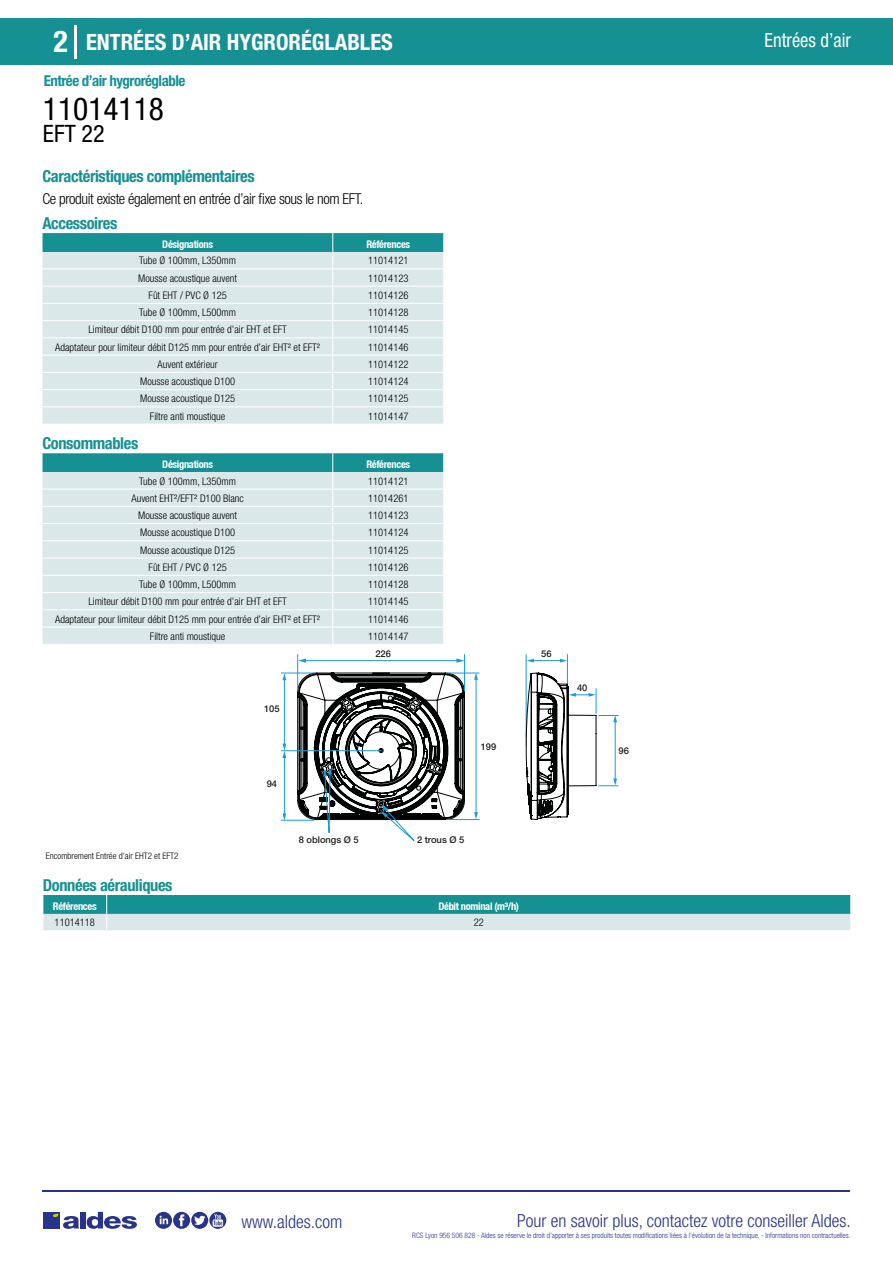
<style>
.page{position:relative;width:893px;height:1263px;background:#fff}
.page>*{position:absolute;margin:0;border:0;box-sizing:border-box;transform-origin:0 0}
.t1{font:condensed 31.5px "Helvetica Neue LT Std";color:#000}
.t2{font:700 condensed 30px "Helvetica Neue LT Std";color:#fff}
.t3{font:condensed 24px "Helvetica Neue LT Std";color:#000}
.t4{font:700 condensed 22.5px "Helvetica Neue LT Std";color:#fff}
.t5{font:condensed 19.5px "Helvetica Neue LT Std";color:#fff;scale:.95 1}
.t6{font:300 condensed 18px "Helvetica Neue";color:#28348b}
.t7{font:700 condensed 16.5px "Helvetica Neue LT Std";letter-spacing:-.025em;color:#169193}
.t8{font:300 condensed 15px "Helvetica Neue LT Std";letter-spacing:-.025em;color:#000}
.t9{font:700 condensed 15px "Helvetica Neue LT Std";letter-spacing:-.035em;color:#169193}
.t10{font:300 condensed 10.5px "Helvetica Neue";color:#000}
.t11{font:700 condensed 10.5px "Helvetica Neue";letter-spacing:-.03em;color:#fff}
.t12{font:500 9.3px "Helvetica Neue";color:#1d1e1c}
.t13{font:300 condensed 9px "Helvetica Neue";color:#000}
.t14{font:300 condensed 7.5px "Helvetica Neue";color:#28348b}
</style>
<div class="page">
<div style="left:0;top:18px;width:893px;height:46px;background:#169193"></div>
<hr style="left:74px;top:25px;width:2px;height:33px;background:#fff">
<hr style="left:43px;top:1190px;width:807px;height:1px;background:#28348b">
<svg style="left:155px;top:1212px;width:71px;height:17px"></svg>
<div style="left:43px;top:1212px;width:17px;height:16px;background:#28348b"></div>
<div style="left:80px;top:1212px;width:6px;height:16px;background:#28348b"></div>
<svg style="left:87px;top:1212px;width:50px;height:17px"></svg>
<svg style="left:53px;top:1213px;width:26px;height:16px"></svg>
<svg style="left:43px;top:233px;width:401px;height:191px;background:#c9e0e1"></svg>
<svg style="left:43px;top:453px;width:401px;height:191px;background:#c9e0e1"></svg>
<hr style="left:464px;top:654px;width:1px;height:37px;background:#169cd8">
<hr style="left:297px;top:654px;width:1px;height:37px;background:#169cd8">
<hr style="left:446px;top:673px;width:33px;height:1px;background:#169cd8">
<hr style="left:446px;top:819px;width:33px;height:1px;background:#169cd8">
<hr style="left:567px;top:654px;width:1px;height:30px;background:#169cd8">
<hr style="left:526px;top:654px;width:1px;height:83px;background:#169cd8">
<hr style="left:305px;top:660px;width:153px;height:1px;background:#169cd8">
<svg style="left:298px;top:658px;width:8px;height:5px"></svg>
<svg style="left:456px;top:658px;width:8px;height:5px"></svg>
<svg style="left:527px;top:659px;width:40px;height:3px"></svg>
<hr style="left:476px;top:678px;width:1px;height:135px;background:#169cd8">
<svg style="left:474px;top:812px;width:4px;height:7px"></svg>
<svg style="left:474px;top:673px;width:4px;height:7px"></svg>
<hr style="left:281px;top:673px;width:33px;height:1px;background:#169cd8">
<hr style="left:281px;top:820px;width:33px;height:1px;background:#169cd8">
<hr style="left:281px;top:750px;width:100px;height:1px;background:#169cd8">
<hr style="left:284px;top:757px;width:1px;height:58px;background:#169cd8">
<svg style="left:282px;top:813px;width:4px;height:7px"></svg>
<hr style="left:284px;top:679px;width:1px;height:66px;background:#169cd8">
<svg style="left:282px;top:673px;width:4px;height:7px"></svg>
<svg style="left:282px;top:744px;width:4px;height:14px"></svg>
<svg style="left:526px;top:673px;width:93px;height:147px"></svg>
<svg style="left:297px;top:673px;width:168px;height:169px"></svg>
<svg style="left:43px;top:895px;width:808px;height:35px;background:#71b9ba"></svg>
<h2 class="t2" style="left:54px;top:24px;width:16px">2</h2>
<h3 class="t4" style="left:86px;top:28px;width:308px">ENTRÉES D’AIR HYGRORÉGLABLES</h3>
<h3 class="t5" style="left:765px;top:29px;width:92px">Entrées d’air</h3>
<h3 class="t9" style="left:44px;top:71px;width:143px">Entrée d’air hygroréglable</h3>
<h1 class="t1" style="left:43px;top:91px;width:122px">11014118</h1>
<h3 class="t3" style="left:43px;top:120px;width:63px">EFT 22</h3>
<h3 class="t7" style="left:43px;top:166px;width:214px">Caractéristiques complémentaires</h3>
<h3 class="t8" style="left:43px;top:190px;width:322px">Ce produit existe également en entrée d’air fixe sous le nom EFT.</h3>
<h3 class="t7" style="left:43px;top:213px;width:76px">Accessoires</h3>
<p class="t11" style="left:162px;top:237px;width:52px">Désignations</p>
<p class="t11" style="left:366px;top:237px;width:45px">Références</p>
<p class="t10" style="left:139px;top:255px;width:98px">Tube Ø 100mm, L350mm</p>
<p class="t10" style="left:368px;top:255px;width:42px">11014121</p>
<p class="t10" style="left:138px;top:272px;width:100px">Mousse acoustique auvent</p>
<p class="t10" style="left:368px;top:272px;width:42px">11014123</p>
<p class="t10" style="left:149px;top:289px;width:80px">Fût EHT / PVC Ø 125</p>
<p class="t10" style="left:368px;top:289px;width:42px">11014126</p>
<p class="t10" style="left:139px;top:306px;width:98px">Tube Ø 100mm, L500mm</p>
<p class="t10" style="left:368px;top:306px;width:42px">11014128</p>
<p class="t10" style="left:88px;top:324px;width:200px">Limiteur débit D100 mm pour entrée d’air EHT et EFT</p>
<p class="t10" style="left:368px;top:324px;width:42px">11014145</p>
<p class="t10" style="left:55px;top:341px;width:267px">Adaptateur pour limiteur débit D125 mm pour entrée d’air EHT² et EFT²</p>
<p class="t10" style="left:368px;top:341px;width:42px">11014146</p>
<p class="t10" style="left:158px;top:358px;width:62px">Auvent extérieur</p>
<p class="t10" style="left:368px;top:358px;width:42px">11014122</p>
<p class="t10" style="left:140px;top:375px;width:97px">Mousse acoustique D100</p>
<p class="t10" style="left:368px;top:375px;width:42px">11014124</p>
<p class="t10" style="left:140px;top:393px;width:97px">Mousse acoustique D125</p>
<p class="t10" style="left:368px;top:393px;width:42px">11014125</p>
<p class="t10" style="left:150px;top:410px;width:77px">Filtre anti moustique</p>
<p class="t10" style="left:368px;top:410px;width:42px">11014147</p>
<h3 class="t7" style="left:43px;top:433px;width:97px">Consommables</h3>
<p class="t11" style="left:162px;top:458px;width:52px">Désignations</p>
<p class="t11" style="left:366px;top:458px;width:45px">Références</p>
<p class="t10" style="left:139px;top:475px;width:98px">Tube Ø 100mm, L350mm</p>
<p class="t10" style="left:368px;top:475px;width:42px">11014121</p>
<p class="t10" style="left:131px;top:492px;width:114px">Auvent EHT²/EFT² D100 Blanc</p>
<p class="t10" style="left:368px;top:492px;width:42px">11014261</p>
<p class="t10" style="left:138px;top:509px;width:100px">Mousse acoustique auvent</p>
<p class="t10" style="left:368px;top:509px;width:42px">11014123</p>
<p class="t10" style="left:140px;top:527px;width:97px">Mousse acoustique D100</p>
<p class="t10" style="left:368px;top:527px;width:42px">11014124</p>
<p class="t10" style="left:140px;top:544px;width:97px">Mousse acoustique D125</p>
<p class="t10" style="left:368px;top:544px;width:42px">11014125</p>
<p class="t10" style="left:149px;top:561px;width:80px">Fût EHT / PVC Ø 125</p>
<p class="t10" style="left:368px;top:561px;width:42px">11014126</p>
<p class="t10" style="left:139px;top:578px;width:98px">Tube Ø 100mm, L500mm</p>
<p class="t10" style="left:368px;top:578px;width:42px">11014128</p>
<p class="t10" style="left:88px;top:596px;width:200px">Limiteur débit D100 mm pour entrée d’air EHT et EFT</p>
<p class="t10" style="left:368px;top:596px;width:42px">11014145</p>
<p class="t10" style="left:55px;top:613px;width:267px">Adaptateur pour limiteur débit D125 mm pour entrée d’air EHT² et EFT²</p>
<p class="t10" style="left:368px;top:613px;width:42px">11014146</p>
<p class="t10" style="left:150px;top:630px;width:77px">Filtre anti moustique</p>
<p class="t10" style="left:368px;top:630px;width:42px">11014147</p>
<p class="t12" style="left:264px;top:703px;width:17px">105</p>
<p class="t12" style="left:267px;top:778px;width:12px">94</p>
<p class="t12" style="left:375px;top:648px;width:17px">226</p>
<p class="t12" style="left:541px;top:648px;width:12px">56</p>
<p class="t12" style="left:481px;top:741px;width:17px">199</p>
<p class="t12" style="left:299px;top:834px;width:62px">8 oblongs Ø 5</p>
<p class="t12" style="left:417px;top:834px;width:49px">2 trous Ø 5</p>
<p class="t13" style="left:46px;top:851px;width:134px">Encombrement Entrée d’air EHT2 et EFT2</p>
<h3 class="t7" style="left:43px;top:875px;width:131px">Données aérauliques</h3>
<p class="t11" style="left:53px;top:899px;width:45px">Références</p>
<p class="t11" style="left:438px;top:899px;width:82px">Débit nominal (m³/h)</p>
<p class="t10" style="left:55px;top:917px;width:42px">11014118</p>
<p class="t10" style="left:474px;top:917px;width:12px">22</p>
<p class="t12" style="left:577px;top:682px;width:12px">40</p>
<p class="t12" style="left:618px;top:745px;width:12px">96</p>
<h3 class="t6" style="left:241px;top:1211px;width:102px">www.aldes.com</h3>
<h3 class="t6" style="left:517px;top:1211px;width:335px">Pour en savoir plus, contactez votre conseiller Aldes.</h3>
<p class="t14" style="left:412px;top:1230px;width:440px">RCS Lyon 956 506 828 - Aldes se réserve le droit d’apporter à ses produits toutes modifications liées à l’évolution de la technique. - Informations non contractuelles.</p>
</div>
